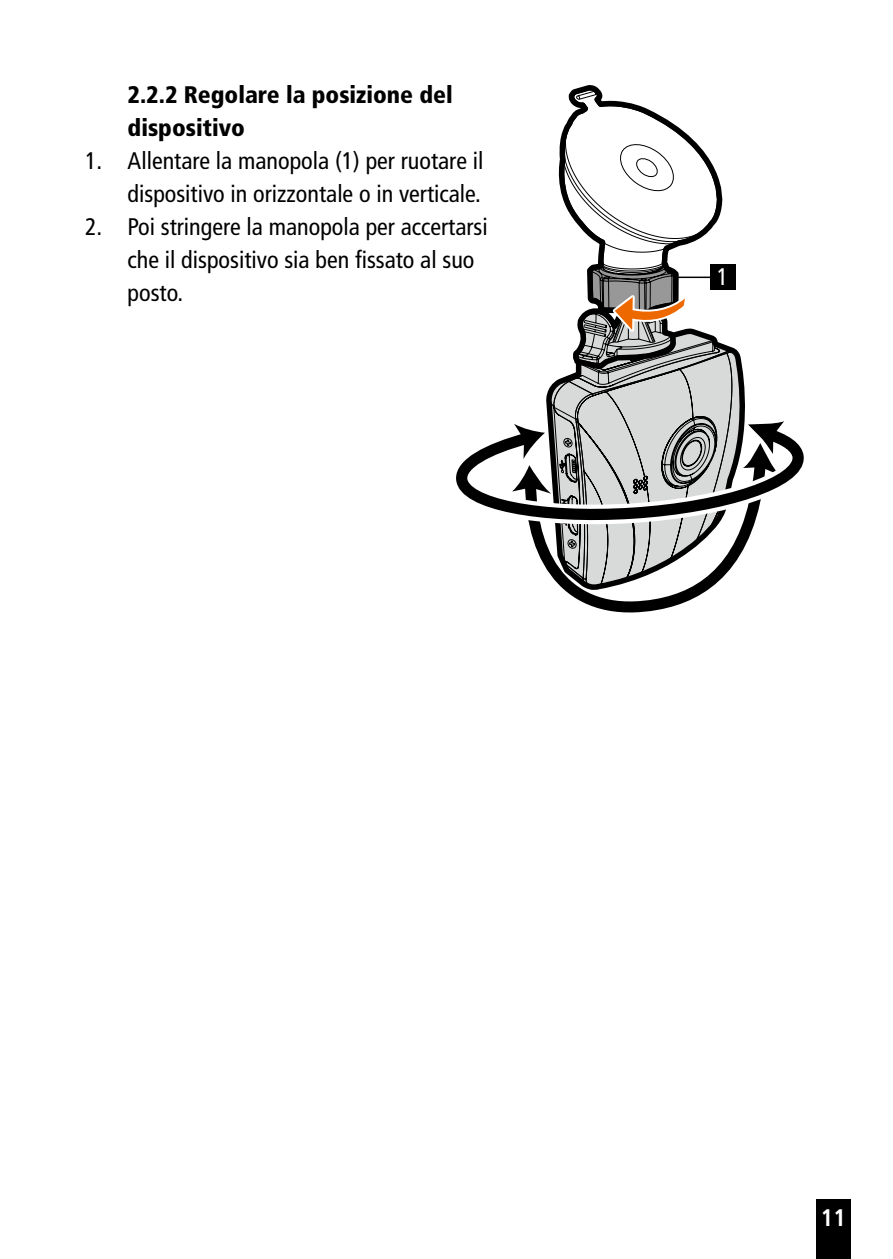
<style>
.page{position:relative;width:893px;height:1259px;background:#fff}
.page>*{position:absolute;margin:0;border:0;box-sizing:border-box;transform-origin:0 0}
.t1{font:condensed 24px/33px "Frutiger";color:#000;text-align:right}
.t2{font:900 condensed 24px/33px "Frutiger";color:#000}
.t3{font:700 condensed 24px "Frutiger";color:#fff}
.t4{font:condensed 24px "Frutiger";color:#fff}
</style>
<div class="page">
<div style="left:816px;top:1199px;width:34px;height:60px;background:#000"></div>
<svg style="left:546px;top:264px;width:199px;height:145px"></svg>
<svg style="left:556px;top:85px;width:169px;height:306px"></svg>
<svg style="left:561px;top:88px;width:159px;height:278px"></svg>
<svg style="left:546px;top:409px;width:199px;height:10px;background:#babbbb"></svg>
<svg style="left:456px;top:419px;width:348px;height:194px"></svg>
<p class="t2" style="left:128px;top:78px;width:327px">2.2.2 Regolare la posizione del dispositivo</p>
<p class="t1" style="left:85px;top:144px;width:400px">1. Allentare la manopola (1) per ruotare il dispositivo in orizzontale o in verticale.</p>
<p class="t1" style="left:128px;top:210px;width:362px;text-align:left;text-indent:-43px">2. Poi stringere la manopola per accertarsi che il dispositivo sia ben fissato al suo posto.</p>
<p class="t4" style="left:717px;top:263px;width:13px">1</p>
<p class="t3" style="left:821px;top:1203px;width:26px">11</p>
</div>
